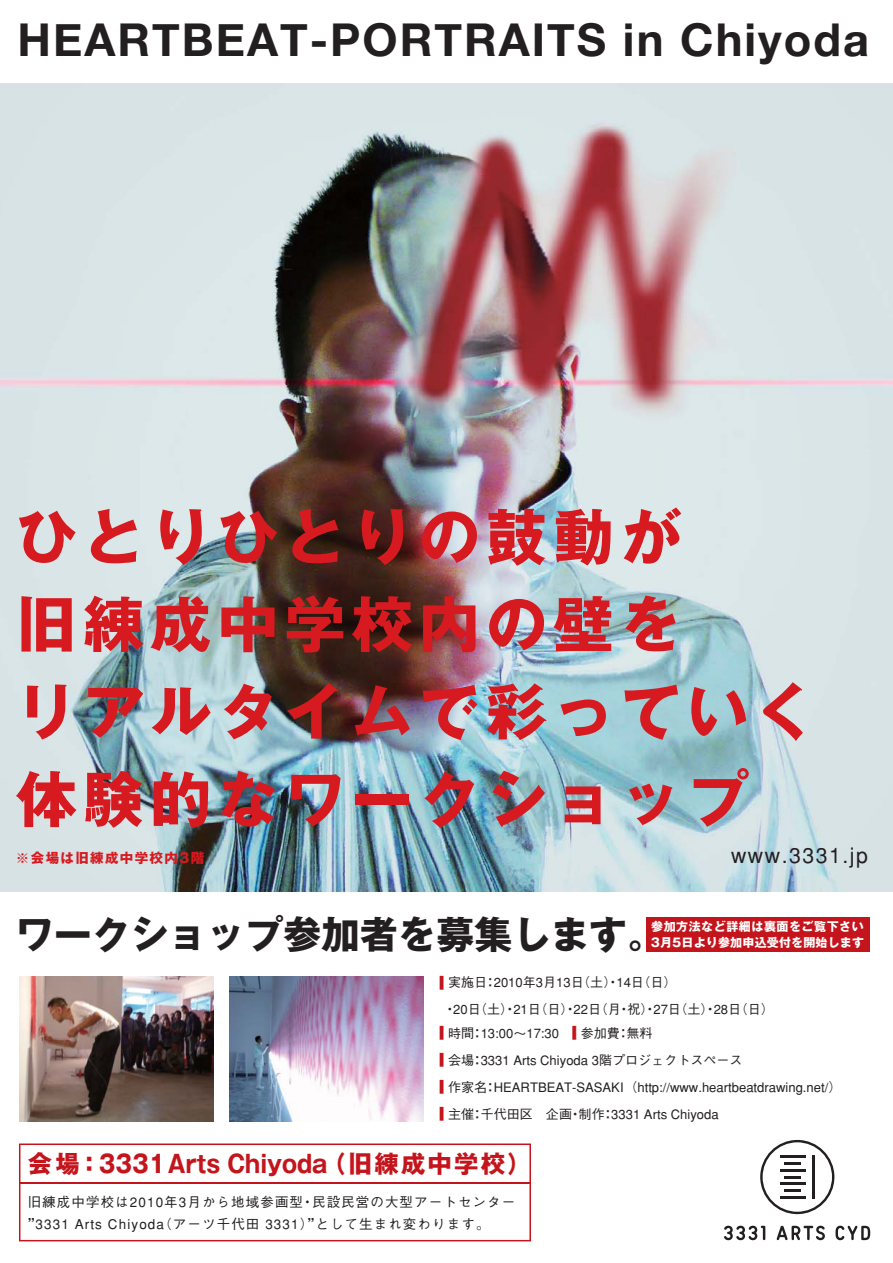
<style>
.page{position:relative;width:893px;height:1263px;background:#fff}
.page>*{position:absolute;margin:0;border:0;box-sizing:border-box;transform-origin:0 0}
.t1{font:61.05px/87.4px "Gothic MB101 Bold 83 pv RKSJ H";letter-spacing:.1em;color:#d71920}
.t2{font:700 45.3px "Helvetica Neue";letter-spacing:.045em;color:#231f20}
.t3{font:38.25px "Gothic MB101 Bold 83 pv RKSJ H";color:#231f20}
.t4{font:24.3px "Gothic MB101 Bold 83 pv RKSJ H";color:#c4151c}
.t5{font:21.3px "Gothic BBB Medium 83 pv RKSJ H";letter-spacing:.07em;color:#231f20}
.t6{font:13.5px/22.6px "Gothic BBB Medium 83 pv RKSJ H";letter-spacing:.08em;color:#231f20}
.t7{font:13.5px "Gothic MB101 Bold 83 pv RKSJ H";letter-spacing:.1em;color:#d71920}
.t8{font:13.05px/26.5px "Gothic BBB Medium 83 pv RKSJ H";color:#231f20}
.t9{font:12px "Gothic MB101 Bold 83 pv RKSJ H";letter-spacing:.015em;color:#fff}
.t10{font:12px "Gothic MB101 Bold 83 pv RKSJ H";letter-spacing:.045em;color:#fff}
.s1{font-size:16.5px;color:#c4151c}
</style>
<div class="page">
<img style="left:0;top:83px;width:893px;height:808px">
<svg style="left:760px;top:1140px;width:74px;height:74px"></svg>
<hr style="left:780px;top:1196px;width:25px;height:3px;background:#231f20">
<hr style="left:812px;top:1155px;width:3px;height:44px;background:#231f20">
<svg style="left:835px;top:1226px;width:35px;height:14px"></svg>
<svg style="left:724px;top:1226px;width:41px;height:14px"></svg>
<svg style="left:776px;top:1226px;width:49px;height:14px"></svg>
<div style="left:646px;top:917px;width:224px;height:35px;background:#c4151c"></div>
<svg style="left:19px;top:1144px;width:512px;height:97px"></svg>
<hr style="left:20px;top:1183px;width:510px;height:1px;background:#c4151c">
<img style="left:20px;top:977px;width:193px;height:144px">
<img style="left:230px;top:977px;width:193px;height:144px">
<h2 class="t2" style="left:18px;top:11px;width:853px">HEARTBEAT-PORTRAITS in Chiyoda</h2>
<h1 class="t1" style="left:16px;top:502px;width:801px">ひとりひとりの鼓動が<br>旧練成中学校内の壁を<br>リアルタイムで彩っていく体験的なワークショップ</h1>
<p class="t7" style="left:16px;top:853px;width:190px">※会場は旧練成中学校内3階</p>
<h3 class="t5" style="left:731px;top:847px;width:138px">www.3331.jp</h3>
<h3 class="t3" style="left:15px;top:920px;width:652px">ワークショップ参加者を募集します。</h3>
<p class="t10" style="left:651px;top:922px;width:214px">参加方法など詳細は裏面をご覧下さい</p>
<p class="t9" style="left:651px;top:938px;width:215px">3月5日より参加申込受付を開始します</p>
<p class="t8" style="left:443px;top:971px;width:332px;text-indent:-4px"><span class="s1">■</span> 実施日：2010年3月13日（土）・14日（日）<br>・20日（土）・21日（日）・22日（月・祝）・27日（土）・28日（日）</p>
<p class="t8" style="left:439px;top:1021px;width:215px"><span class="s1">■</span> 時間：13:00～17:30　<span class="s1">■</span> 参加費：無料</p>
<p class="t8" style="left:439px;top:1048px;width:305px"><span class="s1">■</span> 会場：3331 Arts Chiyoda 3階プロジェクトスペース</p>
<p class="t8" style="left:439px;top:1075px;width:404px"><span class="s1">■</span> 作家名：HEARTBEAT-SASAKI （http://www.heartbeatdrawing.net/）</p>
<p class="t8" style="left:439px;top:1102px;width:281px"><span class="s1">■</span> 主催：千代田区　企画・制作：3331 Arts Chiyoda</p>
<h3 class="t4" style="left:28px;top:1155px;width:505px">会場：3331 Arts Chiyoda（旧練成中学校）</h3>
<p class="t6" style="left:28px;top:1192px;width:489px">旧練成中学校は2010年3月から地域参画型・民設民営の大型アートセンター”3331 Arts Chiyoda（アーツ千代田 3331）”として生まれ変わります。</p>
</div>
